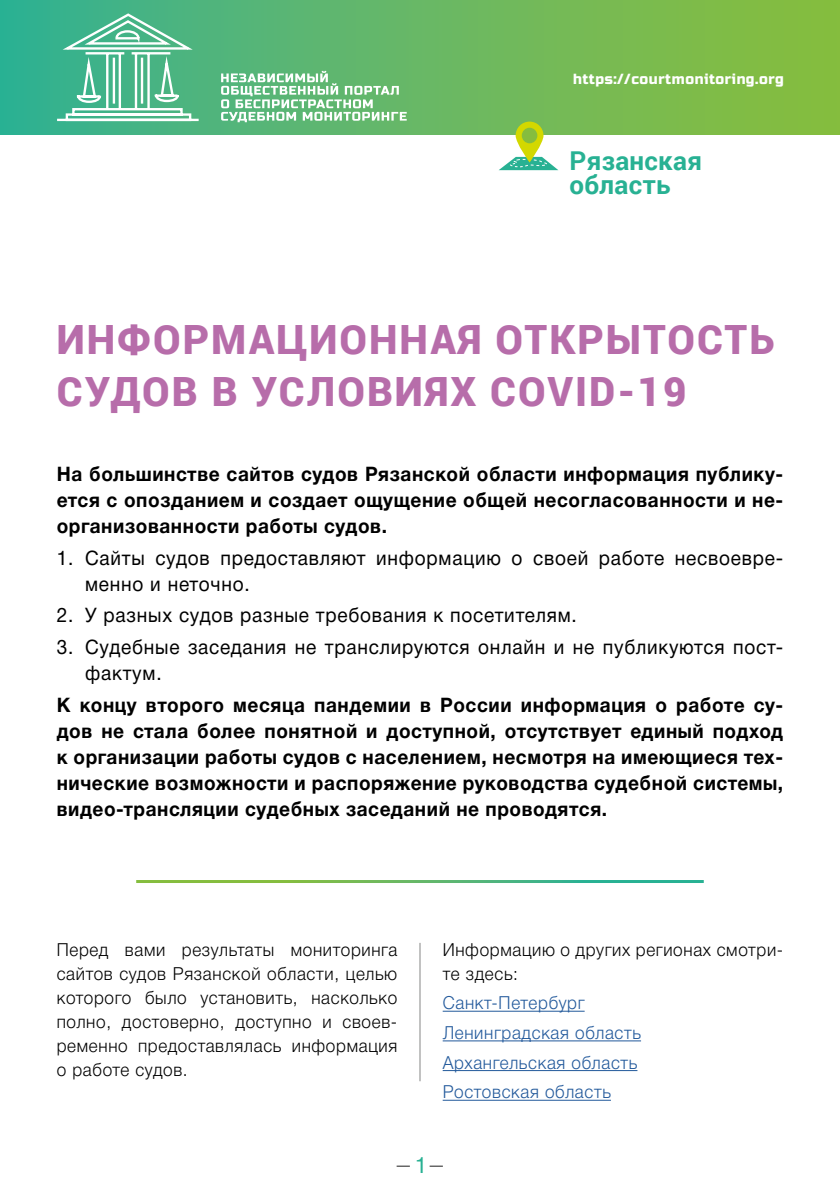
<style>
.page{position:relative;width:840px;height:1191px;background:#fff}
.page>*{position:absolute;margin:0;border:0;box-sizing:border-box;transform-origin:0 0}
.t1{font:900 40.4px/52.4px "Roboto";letter-spacing:.05em;color:#b76daa}
.t2{font:700 26px/24px "Roboto";letter-spacing:.01em;color:#28b193}
.t3{font:700 20px/26px "Helvetica Neue Cyr";letter-spacing:.03em;color:#000;text-align:justify;scale:.95 1}
.t4{font:20px/26px "Helvetica Neue Cyr";letter-spacing:.04em;color:#000;scale:.95 1}
.t5{font:300 18px/24px "Helvetica Neue Cyr";letter-spacing:.04em;color:#000;text-align:justify;scale:.95 1}
.t6{font:300 18px/29.6px "Helvetica Neue Cyr";letter-spacing:.04em;color:#22599b;scale:.95 1}
.t7{font:14.6px "Russo One";letter-spacing:.04em;color:#fff;scale:.95 1}
.t8{font:300 14px "Helvetica Neue Cyr";color:#000;scale:.95 1}
.s1{font-weight:400;font-size:22.4px;color:#28b193}
</style>
<div class="page">
<div style="left:0;top:0;width:839px;height:135px;background:linear-gradient(to right,#37b193,#8ebe3a)"></div>
<svg style="left:55px;top:12px;width:146px;height:110px"></svg>
<svg style="left:221px;top:71px;width:185px;height:51px"></svg>
<svg style="left:499px;top:157px;width:59px;height:13px"></svg>
<svg style="left:515px;top:122px;width:28px;height:40px"></svg>
<div style="left:521px;top:128px;width:16px;height:15px;background:#85bd3e;border-radius:50%"></div>
<hr style="left:419px;top:943px;width:1px;height:138px;background:#868786">
<hr style="left:442px;top:1010px;width:142px;height:1px;background:#22599b">
<hr style="left:442px;top:1040px;width:198px;height:1px;background:#22599b">
<hr style="left:442px;top:1070px;width:195px;height:1px;background:#22599b">
<hr style="left:442px;top:1099px;width:168px;height:1px;background:#22599b">
<p class="t7" style="left:572px;top:71px;width:223px">https://courtmonitoring.org</p>
<h2 class="t2" style="left:569px;top:148px;width:134px">Рязанская область</h2>
<h1 class="t1" style="left:57px;top:311px;width:719px">ИНФОРМАЦИОННАЯ ОТКРЫТОСТЬ<br>СУДОВ В УСЛОВИЯХ COVID-19</h1>
<p class="t3" style="left:57px;top:461px;width:765px">На большинстве сайтов судов Рязанской области информация публику&shy;ется с опозданием и создает ощущение общей несогласованности и не&shy;организованности работы судов.</p>
<p class="t4" style="left:85px;top:545px;width:736px;text-indent:-28px">1. Сайты судов предоставляют информацию о своей работе несвоевре&shy;менно и неточно.</p>
<p class="t4" style="left:57px;top:602px;width:548px">2. У разных судов разные требования к посетителям.</p>
<p class="t4" style="left:85px;top:634px;width:736px;text-indent:-28px">3. Судебные заседания не транслируются онлайн и не публикуются пост&shy;фактум.</p>
<p class="t3" style="left:57px;top:691px;width:765px">К концу второго месяца пандемии в России информация о работе су&shy;дов не стала более понятной и доступной, отсутствует единый подход к организации работы судов с населением, несмотря на имеющиеся тех&shy;нические возможности и распоряжение руководства судебной системы, видео-трансляции судебных заседаний не проводятся.</p>
<p class="t5" style="left:57px;top:937px;width:360px">Перед вами результаты мониторинга сайтов судов Рязанской области, целью которого было установить, насколько полно, достоверно, доступно и своев&shy;ременно предоставлялась информация о работе судов.</p>
<p class="t5" style="left:442px;top:937px;width:360px">Информацию о других регионах смотри&shy;те здесь:</p>
<p class="t6" style="left:442px;top:988px;width:210px">Санкт-Петербург<br>Ленинградская область<br>Архангельская область<br>Ростовская область</p>
<p class="t8" style="left:397px;top:1157px;width:50px">—<span class="s1">1</span>—</p>
</div>
